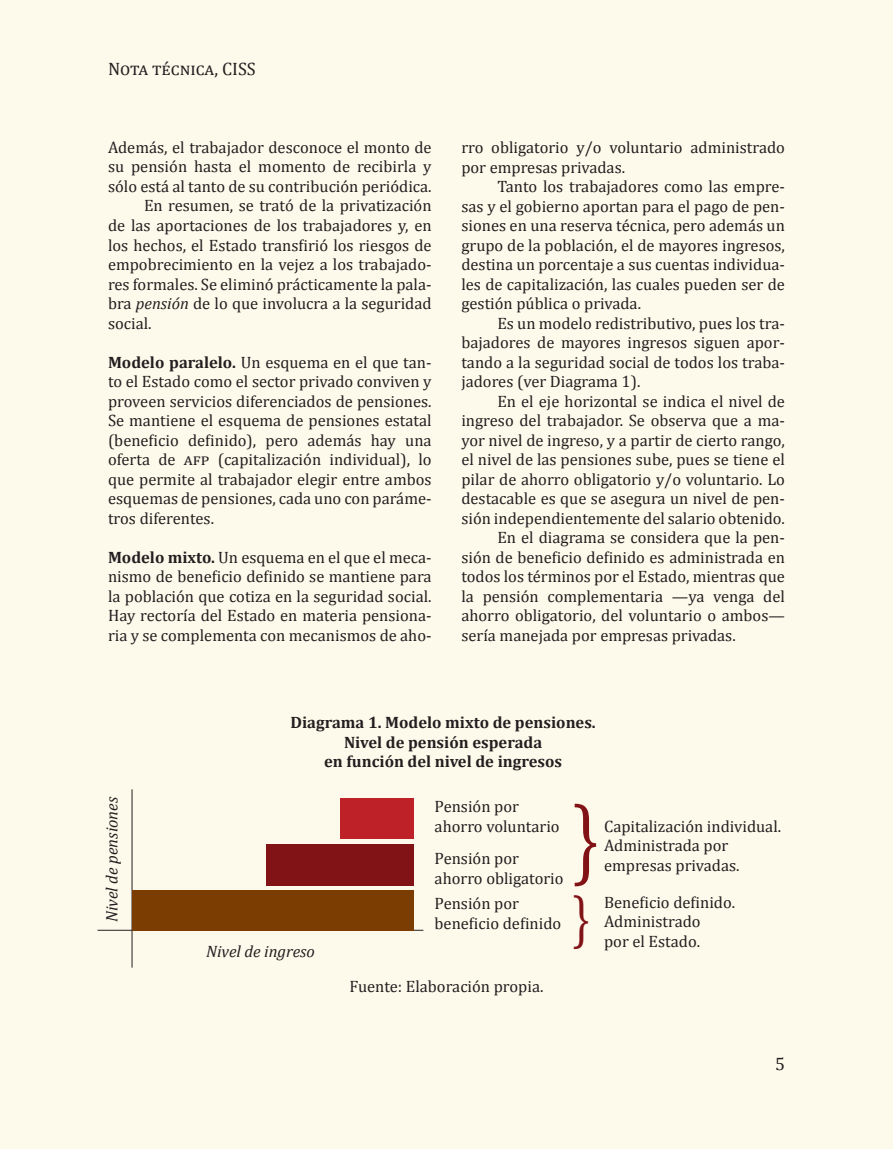
<style>
.page{position:relative;width:893px;height:1149px;background:#fff}
.page>*{position:absolute;margin:0;border:0;box-sizing:border-box;transform-origin:0 0}
.t1{font:18px "Cambria";color:#231f20}
.t2{font:16.5px/19.5px "Cambria";color:#231f20}
.t3{font:700 16.5px/19.5px "Cambria";color:#231f20;text-align:center}
.t4{font:italic 16.5px "Cambria";color:#231f20}
.s1{font-style:italic}
.s2{font-weight:700}
</style>
<div class="page">
<div style="left:0;top:0;width:893px;height:1148px;background:#fefaeb"></div>
<hr style="left:132px;top:789px;width:1px;height:178px;background:#231f20">
<hr style="left:98px;top:929px;width:325px;height:1px;background:#231f20">
<div style="left:132px;top:890px;width:282px;height:40px;background:#7c3d02"></div>
<div style="left:340px;top:797px;width:74px;height:41px;background:#be2128"></div>
<div style="left:266px;top:843px;width:148px;height:42px;background:#811316"></div>
<p class="t1" style="left:108px;top:58px;width:149px">Nota técnica, CISS</p>
<p class="t2" style="left:108px;top:137px;width:325px">Además, el trabajador desconoce el monto de</p>
<p class="t2" style="left:108px;top:157px;width:325px">su pensión hasta el momento de recibirla y</p>
<p class="t2" style="left:108px;top:176px;width:325px">sólo está al tanto de su contribución periódica.</p>
<p class="t2" style="left:144px;top:196px;width:289px">En resumen, se trató de la privatización</p>
<p class="t2" style="left:108px;top:215px;width:325px">de las aportaciones de los trabajadores y, en</p>
<p class="t2" style="left:108px;top:235px;width:325px">los hechos, el Estado transfirió los riesgos de</p>
<p class="t2" style="left:108px;top:254px;width:325px">empobrecimiento en la vejez a los trabajado-</p>
<p class="t2" style="left:108px;top:274px;width:325px">res formales. Se eliminó prácticamente la pala-</p>
<p class="t2" style="left:108px;top:294px;width:325px">bra <span class="s1">pensión</span> de lo que involucra a la seguridad</p>
<p class="t2" style="left:108px;top:313px;width:45px">social.</p>
<p class="t2" style="left:108px;top:352px;width:325px;text-align:justify"><span class="s2">Modelo paralelo.</span> Un esquema en el que tan&shy;to el Estado como el sector privado conviven y proveen servicios diferenciados de pensiones.<br>Se mantiene el esquema de pensiones estatal (beneficio definido), pero además hay una oferta de afp (capitalización individual), lo que permite al trabajador elegir entre ambos esquemas de pensiones, cada uno con paráme&shy;tros diferentes.</p>
<p class="t2" style="left:108px;top:547px;width:325px;text-align:justify"><span class="s2">Modelo mixto.</span> Un esquema en el que el meca&shy;nismo de beneficio definido se mantiene para la población que cotiza en la seguridad social.<br>Hay rectoría del Estado en materia pensiona&shy;ria y se complementa con mecanismos de aho-</p>
<p class="t2" style="left:461px;top:138px;width:325px">rro obligatorio y/o voluntario administrado por empresas privadas.</p>
<p class="t2" style="left:461px;top:177px;width:325px;text-align:justify;text-indent:36px">Tanto los trabajadores como las empre&shy;sas y el gobierno aportan para el pago de pen&shy;siones en una reserva técnica, pero además un grupo de la población, el de mayores ingresos, destina un porcentaje a sus cuentas individua&shy;les de capitalización, las cuales pueden ser de gestión pública o privada.</p>
<p class="t2" style="left:461px;top:313px;width:325px;text-align:justify;text-indent:36px">Es un modelo redistributivo, pues los tra&shy;bajadores de mayores ingresos siguen apor&shy;tando a la seguridad social de todos los traba&shy;jadores (ver Diagrama 1).</p>
<p class="t2" style="left:497px;top:391px;width:289px">En el eje horizontal se indica el nivel de</p>
<p class="t2" style="left:461px;top:411px;width:325px">ingreso del trabajador. Se observa que a ma-</p>
<p class="t2" style="left:461px;top:430px;width:325px">yor nivel de ingreso, y a partir de cierto rango,</p>
<p class="t2" style="left:461px;top:450px;width:325px">el nivel de las pensiones sube, pues se tiene el</p>
<p class="t2" style="left:461px;top:469px;width:325px">pilar de ahorro obligatorio y/o voluntario. Lo</p>
<p class="t2" style="left:461px;top:489px;width:325px">destacable es que se asegura un nivel de pen-</p>
<p class="t2" style="left:461px;top:508px;width:325px">sión independientemente del salario obtenido.</p>
<p class="t2" style="left:497px;top:528px;width:289px">En el diagrama se considera que la pen-</p>
<p class="t2" style="left:461px;top:547px;width:325px">sión de beneficio definido es administrada en</p>
<p class="t2" style="left:461px;top:567px;width:325px">todos los términos por el Estado, mientras que</p>
<p class="t2" style="left:461px;top:586px;width:325px">la pensión complementaria —ya venga del</p>
<p class="t2" style="left:461px;top:606px;width:325px">ahorro obligatorio, del voluntario o ambos—</p>
<p class="t2" style="left:461px;top:625px;width:276px">sería manejada por empresas privadas.</p>
<p class="t4" style="left:100px;top:921px;width:127px;rotate:-90deg">Nivel de pensiones</p>
<p class="t3" style="left:290px;top:712px;width:307px">Diagrama 1. Modelo mixto de pensiones.<br>Nivel de pensión esperada<br>en función del nivel de ingresos</p>
<p class="t2" style="left:435px;top:796px;width:127px">Pensión por ahorro voluntario</p>
<p class="t2" style="left:435px;top:848px;width:131px">Pensión por ahorro obligatorio</p>
<p class="t2" style="left:604px;top:816px;width:179px">Capitalización individual.<br>Administrada por empresas privadas.</p>
<p class="t4" style="left:206px;top:939px;width:110px">Nivel de ingreso</p>
<p class="t2" style="left:435px;top:893px;width:128px">Pensión por beneficio definido</p>
<p class="t2" style="left:604px;top:892px;width:133px">Beneficio definido.<br>Administrado<br>por el Estado.</p>
<p class="t2" style="left:349px;top:976px;width:196px">Fuente: Elaboración propia.</p>
<p class="t1" style="left:775px;top:1052px;width:11px">5</p>
</div>
